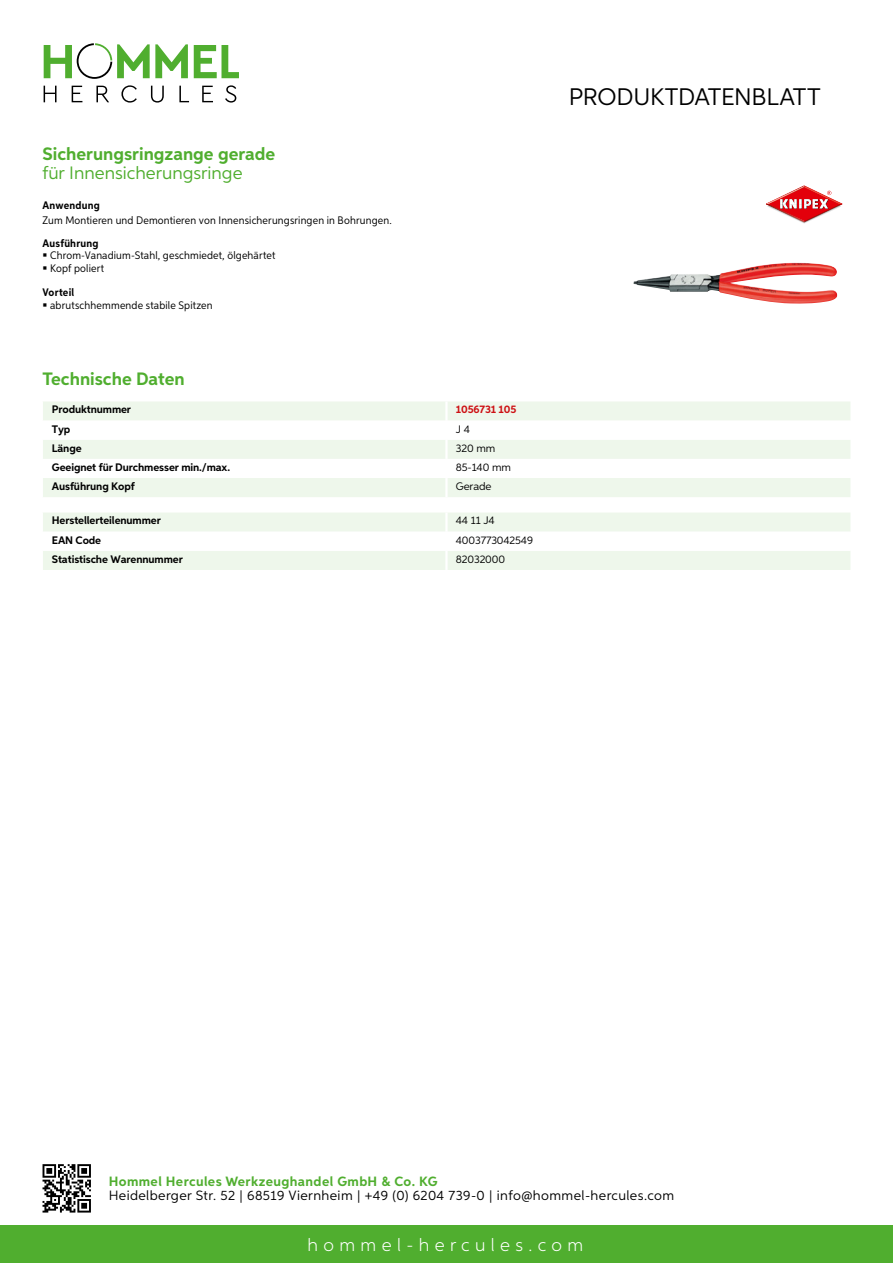
<style>
.page{position:relative;width:893px;height:1263px;background:#fff}
.page>*{position:absolute;margin:0;border:0;box-sizing:border-box;transform-origin:0 0}
.t1{font:24px "Aspira";letter-spacing:-.01em;color:#000}
.t2{font:700 18px "Aspira";color:#50ae2f}
.t3{font:18px "Aspira";color:#50ae2f}
.t4{font:300 18px "Aspira";letter-spacing:.3em;color:#fff}
.t5{font:13.5px "Aspira";letter-spacing:.03em;color:#000}
.t6{font:700 13.5px "Aspira";letter-spacing:.03em;color:#50ae2f}
.t7{font:10.95px/12.8px "Aspira Nar";letter-spacing:.015em;color:#000}
.t8{font:700 10.95px "Aspira";letter-spacing:-.01em;color:#000}
.t9{font:10.95px "Aspira";letter-spacing:-.01em;color:#000}
.t10{font:700 10.95px "Aspira Nar";letter-spacing:.02em;color:#000}
.t11{font:700 10.95px "Aspira";letter-spacing:-.01em;color:#cd1013}
</style>
<div class="page">
<div style="left:0;top:1226px;width:893px;height:37px;background:#50ae2f"></div>
<svg style="left:43px;top:1164px;width:48px;height:48px"></svg>
<svg style="left:194px;top:45px;width:45px;height:33px"></svg>
<svg style="left:44px;top:43px;width:144px;height:36px"></svg>
<svg style="left:44px;top:86px;width:13px;height:16px"></svg>
<svg style="left:72px;top:86px;width:10px;height:16px"></svg>
<svg style="left:96px;top:86px;width:13px;height:16px"></svg>
<svg style="left:121px;top:85px;width:16px;height:18px"></svg>
<svg style="left:151px;top:86px;width:13px;height:17px"></svg>
<svg style="left:179px;top:86px;width:10px;height:16px"></svg>
<svg style="left:202px;top:86px;width:11px;height:16px"></svg>
<svg style="left:225px;top:85px;width:11px;height:18px"></svg>
<div style="left:43px;top:401px;width:807px;height:96px;background:#eef7eb"></div>
<svg style="left:43px;top:421px;width:807px;height:57px"></svg>
<hr style="left:445px;top:401px;width:3px;height:20px;background:#fff">
<hr style="left:445px;top:421px;width:3px;height:19px;background:#fff">
<hr style="left:445px;top:440px;width:3px;height:19px;background:#fff">
<hr style="left:445px;top:459px;width:3px;height:19px;background:#fff">
<hr style="left:445px;top:478px;width:3px;height:19px;background:#fff">
<svg style="left:43px;top:513px;width:807px;height:57px"></svg>
<hr style="left:445px;top:551px;width:3px;height:19px;background:#fff">
<img style="left:633px;top:263px;width:205px;height:41px">
<svg style="left:766px;top:186px;width:76px;height:38px"></svg>
<h2 class="t2" style="left:43px;top:142px;width:234px">Sicherungsringzange gerade</h2>
<h2 class="t3" style="left:43px;top:162px;width:201px">für Innensicherungsringe</h2>
<p class="t10" style="left:43px;top:199px;width:59px">Anwendung</p>
<p class="t7" style="left:43px;top:214px;width:351px">Zum Montieren und Demontieren von Innensicherungsringen in Bohrungen.</p>
<p class="t10" style="left:43px;top:236px;width:58px">Ausführung</p>
<p class="t7" style="left:50px;top:249px;width:227px">Chrom-Vanadium-Stahl, geschmiedet, ölgehärtet<br>Kopf poliert</p>
<p class="t10" style="left:43px;top:286px;width:33px">Vorteil</p>
<p class="t7" style="left:50px;top:299px;width:164px">abrutschhemmende stabile Spitzen</p>
<h2 class="t2" style="left:43px;top:367px;width:144px">Technische Daten</h2>
<p class="t8" style="left:52px;top:403px;width:81px">Produktnummer</p>
<p class="t11" style="left:456px;top:403px;width:62px">1056731 105</p>
<p class="t8" style="left:52px;top:422px;width:20px">Typ</p>
<p class="t9" style="left:456px;top:422px;width:16px">J 4</p>
<p class="t8" style="left:52px;top:441px;width:31px">Länge</p>
<p class="t9" style="left:456px;top:441px;width:41px">320 mm</p>
<p class="t8" style="left:52px;top:460px;width:180px">Geeignet für Durchmesser min./max.</p>
<p class="t9" style="left:456px;top:460px;width:57px">85-140 mm</p>
<p class="t8" style="left:52px;top:479px;width:84px">Ausführung Kopf</p>
<p class="t9" style="left:456px;top:479px;width:37px">Gerade</p>
<p class="t8" style="left:52px;top:514px;width:111px">Herstellerteilenummer</p>
<p class="t9" style="left:456px;top:514px;width:40px">44 11 J4</p>
<p class="t8" style="left:52px;top:533px;width:51px">EAN Code</p>
<p class="t9" style="left:456px;top:533px;width:79px">4003773042549</p>
<p class="t8" style="left:52px;top:552px;width:132px">Statistische Warennummer</p>
<p class="t9" style="left:456px;top:552px;width:51px">82032000</p>
<h1 class="t1" style="left:569px;top:82px;width:253px">Produktdatenblatt</h1>
<p class="t6" style="left:109px;top:1172px;width:330px">Hommel Hercules Werkzeughandel GmbH &amp; Co. KG</p>
<p class="t5" style="left:109px;top:1187px;width:567px">Heidelberger Str. 52 | 68519 Viernheim | +49 (0) 6204 739-0 | info@hommel-hercules.com</p>
<h2 class="t4" style="left:307px;top:1234px;width:277px">hommel-hercules.com</h2>
</div>
